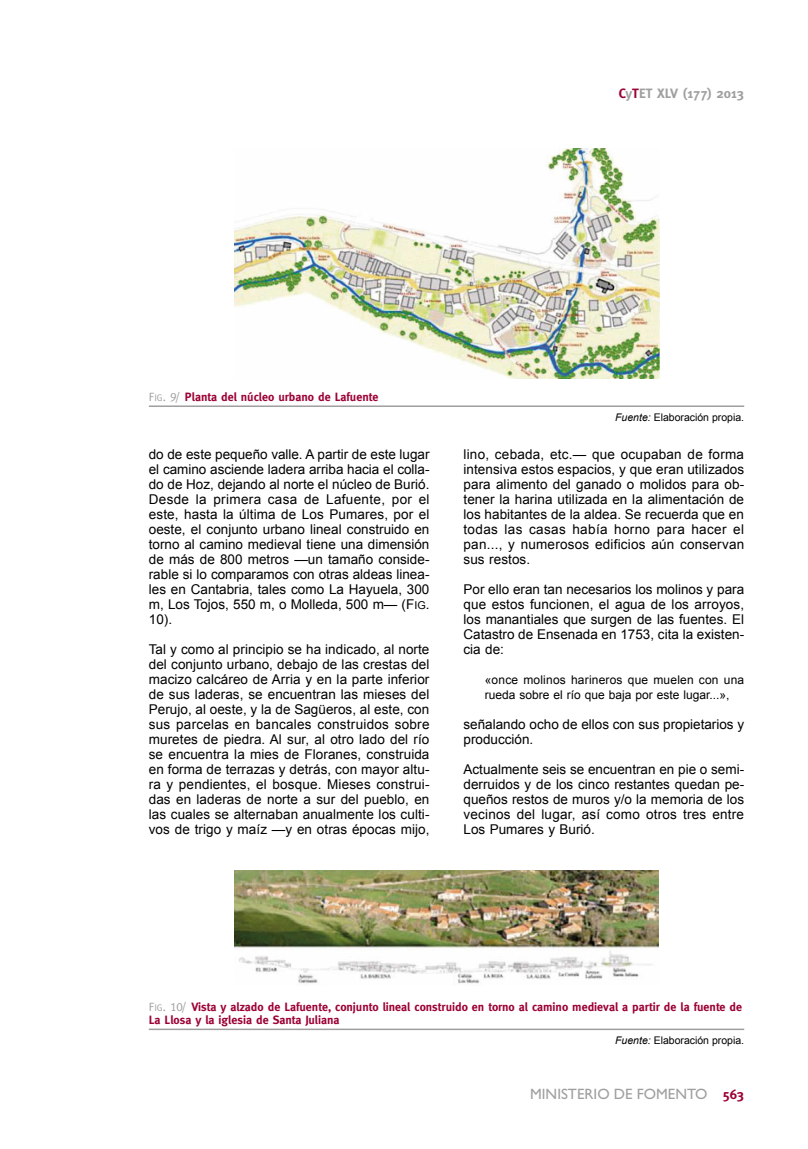
<style>
.page{position:relative;width:808px;height:1149px;background:#fff}
.page>*{position:absolute;margin:0;border:0;box-sizing:border-box;transform-origin:0 0}
.t1{font:15px "Gill Sans";color:#9f9f9f}
.t2{font:13.5px/15px "Arial";color:#000;text-align:justify}
.t3{font:700 13.5px "Meta";color:#9f9f9f}
.t4{font:700 12px/13.2px "Meta";color:#9c0233}
.t5{font:12px/15px "Arial";letter-spacing:.015em;color:#000}
.t6{font:10.5px "Arial";color:#000}
.s1{color:#9c0233}
.s2{font-family:"Meta Caps SC800";font-weight:400;color:#9f9f9f}
.s3{font-family:"Meta Caps SC800";font-weight:400;font-size:9.6px;color:#9f9f9f}
.s4{font-family:"Arial MT SC800"}
.s5{font-family:"Arial MT SC800";font-size:10.8px}
.s6{font-style:italic}
.s7{font-family:"Meta";font-weight:700;font-size:13.5px;color:#9c0233}
</style>
<div class="page">
<hr style="left:149px;top:405px;width:595px;height:2px;background:#9f9f9f">
<img style="left:234px;top:149px;width:425px;height:229px">
<img style="left:234px;top:870px;width:425px;height:114px">
<hr style="left:149px;top:1028px;width:595px;height:1px;background:#9f9f9f">
<p class="t3" style="left:619px;top:85px;width:127px"><span class="s1">C</span>y<span class="s1">T</span>ET XLV (177) 2013</p>
<p class="t4" style="left:149px;top:390px;width:231px"><span class="s2">F</span><span class="s3">ig</span><span class="s2">. 9/</span> Planta del núcleo urbano de Lafuente</p>
<p class="t2" style="left:149px;top:446px;width:282px">do de este pequeño valle. A partir de este lugar el camino asciende ladera arriba hacia el colla&shy;do de Hoz, dejando al norte el núcleo de Burió.<br>Desde la primera casa de Lafuente, por el este, hasta la última de Los Pumares, por el oeste, el conjunto urbano lineal construido en torno al camino medieval tiene una dimensión de más de 800 metros —un tamaño conside&shy;rable si lo comparamos con otras aldeas linea&shy;les en Cantabria, tales como La Hayuela, 300 m, Los Tojos, 550 m, o Molleda, 500 m— (<span class="s4">F</span><span class="s5">ig</span>.<br>10).</p>
<p class="t2" style="left:149px;top:641px;width:282px">Tal y como al principio se ha indicado, al norte del conjunto urbano, debajo de las crestas del macizo calcáreo de Arria y en la parte inferior de sus laderas, se encuentran las mieses del Perujo, al oeste, y la de Sagüeros, al este, con sus parcelas en bancales construidos sobre muretes de piedra. Al sur, al otro lado del río se encuentra la mies de Floranes, construida en forma de terrazas y detrás, con mayor altu&shy;ra y pendientes, el bosque. Mieses construi&shy;das en laderas de norte a sur del pueblo, en las cuales se alternaban anualmente los culti&shy;vos de trigo y maíz —y en otras épocas mijo,</p>
<p class="t6" style="left:615px;top:411px;width:130px"><span class="s6">Fuente:</span> Elaboración propia.</p>
<p class="t2" style="left:463px;top:446px;width:282px">lino, cebada, etc.— que ocupaban de forma intensiva estos espacios, y que eran utilizados para alimento del ganado o molidos para ob&shy;tener la harina utilizada en la alimentación de los habitantes de la aldea. Se recuerda que en todas las casas había horno para hacer el pan..., y numerosos edificios aún conservan sus restos.</p>
<p class="t2" style="left:463px;top:581px;width:282px">Por ello eran tan necesarios los molinos y para que estos funcionen, el agua de los arroyos, los manantiales que surgen de las fuentes. El Catastro de Ensenada en 1753, cita la existen&shy;cia de:</p>
<p class="t5" style="left:485px;top:672px;width:261px">«once molinos harineros que muelen con una rueda sobre el río que baja por este lugar...»,</p>
<p class="t2" style="left:463px;top:716px;width:282px">señalando ocho de ellos con sus propietarios y producción.</p>
<p class="t2" style="left:463px;top:761px;width:282px">Actualmente seis se encuentran en pie o semi&shy;derruidos y de los cinco restantes quedan pe&shy;queños restos de muros y/o la memoria de los vecinos del lugar, así como otros tres entre Los Pumares y Burió.</p>
<p class="t4" style="left:149px;top:999px;width:595px"><span class="s2">F</span><span class="s3">ig</span><span class="s2">. 10/</span> Vista y alzado de Lafuente, conjunto lineal construido en torno al camino medieval a partir de la fuente de<br>La Llosa y la iglesia de Santa Juliana</p>
<p class="t6" style="left:615px;top:1034px;width:130px"><span class="s6">Fuente:</span> Elaboración propia.</p>
<p class="t1" style="left:530px;top:1084px;width:216px">MINISTERIO DE FOMENTO <span class="s7">563</span></p>
</div>
